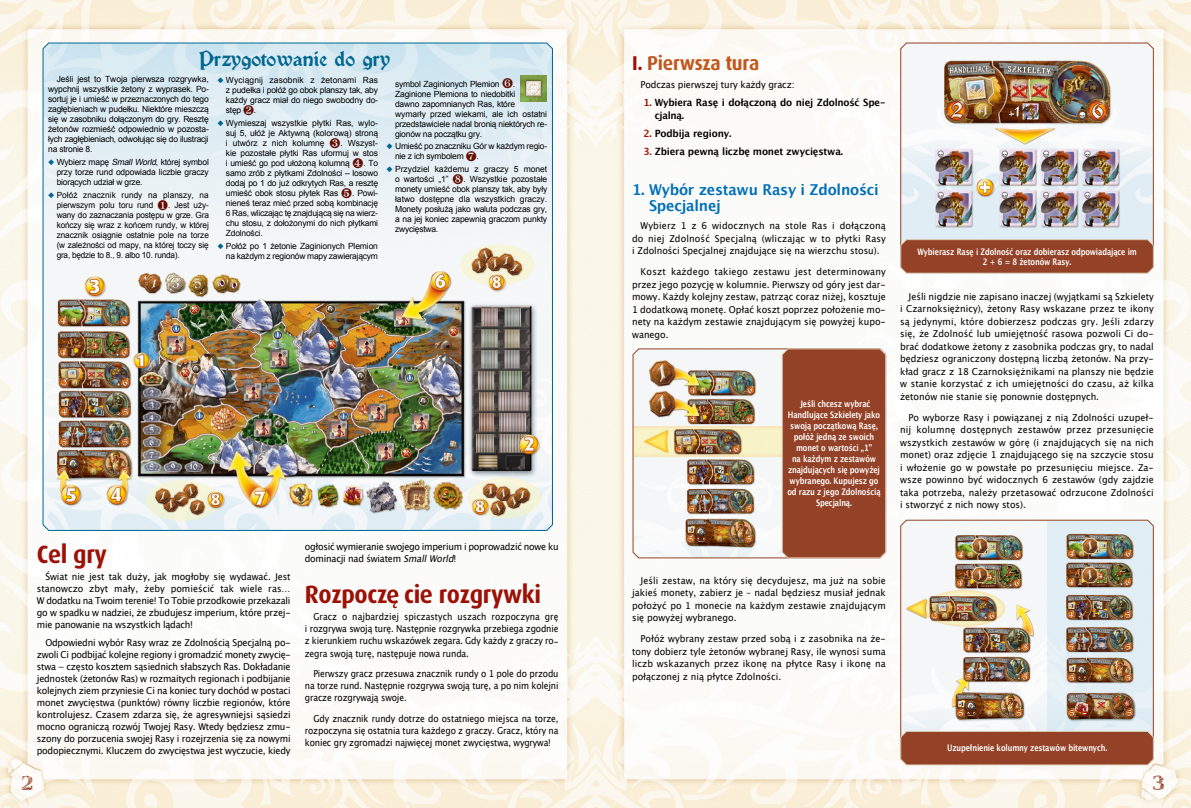
<style>
.page{position:relative;width:1191px;height:808px;background:#fff}
.page>*{position:absolute;margin:0;border:0;box-sizing:border-box;transform-origin:0 0}
.t1{font:700 25px "Dax";letter-spacing:-.015em;color:#9c1006;scale:.95 1}
.t2{font:20px "Vinque";color:#006690}
.t3{font:700 20px "Dax";letter-spacing:-.015em;color:#c2571d;scale:.95 1}
.t4{font:18px "JI Hidden Vines";color:#944227}
.t5{font:700 15px/16px "Lucida Grande";letter-spacing:-.015em;color:#006fb9;scale:.95 1}
.t6{font:700 10px/12.5px "Lucida Grande";letter-spacing:-.015em;color:#000;scale:.95 1}
.t7{font:9.5px/12.5px "Lucida Grande";letter-spacing:-.015em;color:#000;text-align:justify;scale:.95 1}
.t8{font:9.5px/12px "Lucida Grande";letter-spacing:-.015em;color:#000;text-align:justify;scale:.9 1}
.t9{font:700 9px/11px "Lucida Grande";letter-spacing:-.015em;color:#fff;text-align:center;scale:.8 1}
.t10{font:8.5px/10px "Arial";letter-spacing:-.025em;color:#000;text-align:justify}
.s1{color:#006690}
.s2{font-style:italic}
.s3{color:#640c00}
.s4{color:#9c1006}
</style>
<div class="page">
<img style="left:0;top:0;width:1191px;height:808px">
<svg style="left:387px;top:589px;width:11px;height:19px"></svg>
<img style="left:42px;top:42px;width:511px;height:489px">
<img style="left:632px;top:347px;width:149px;height:212px">
<svg style="left:781px;top:347px;width:105px;height:212px;background:#994c32"></svg>
<img style="left:899px;top:42px;width:255px;height:196px">
<svg style="left:899px;top:238px;width:255px;height:36px;background:#9c5239"></svg>
<img style="left:899px;top:519px;width:255px;height:211px">
<svg style="left:899px;top:730px;width:255px;height:36px;background:#9d533a"></svg>
<img style="left:520px;top:76px;width:26px;height:26px">
<h2 class="t2" style="left:199px;top:46px;width:193px">Przygotowanie do gry</h2>
<p class="t10" style="left:48px;top:74px;width:162px;text-indent:8px">Jeśli jest to Twoja pierwsza rozgrywka, wypchnij wszystkie żetony z wyprasek. Po&shy;sortuj je i umieść w przeznaczonych do tego zagłębieniach w pudełku. Niektóre mieszczą się w zasobniku dołączonym do gry. Resztę żetonów rozmieść odpowiednio w pozosta&shy;łych zagłębieniach, odwołując się do ilustracji na stronie 8.</p>
<p class="t10" style="left:57px;top:157px;width:154px;text-indent:-9px"><span class="s1">◆</span> Wybierz mapę <span class="s2">SmallWorld</span>, której symbol przy torze rund odpowiada liczbie graczy biorących udział w grze.</p>
<p class="t10" style="left:57px;top:190px;width:154px;text-indent:-9px"><span class="s1">◆</span> Połóż znacznik rundy na planszy, na pierwszym polu toru rund <span class="s3">❶</span>. Jest uży&shy;wany do zaznaczania postępu w grze. Gra kończy się wraz z końcem rundy, w której znacznik osiągnie ostatnie pole na torze (w zależności od mapy, na której toczy się gra, będzie to 8., 9. albo 10. runda).</p>
<p class="t10" style="left:226px;top:75px;width:154px;text-indent:-9px"><span class="s1">◆</span> Wyciągnij zasobnik z żetonami Ras z pudełka i połóż go obok planszy tak, aby każdy gracz miał do niego swobodny do&shy;stęp <span class="s3">❷</span>.</p>
<p class="t10" style="left:226px;top:118px;width:154px;text-indent:-9px"><span class="s1">◆</span> Wymieszaj wszystkie płytki Ras, wylo&shy;suj 5, ułóż je Aktywną (kolorową) stroną i utwórz z nich kolumnę <span class="s3">❸</span>. Wszyst&shy;kie pozostałe płytki Ras uformuj w stos i umieść go pod ułożoną kolumną <span class="s3">❹</span>. To samo zrób z płytkami Zdolności – losowo dodaj po 1 do już odkrytych Ras, a resztę umieść obok stosu płytek Ras <span class="s3">❺</span>. Powi&shy;nieneś teraz mieć przed sobą kombinację 6 Ras, wliczając tę znajdującą się na wierz&shy;chu stosu, z dołożonymi do nich płytkami Zdolności.</p>
<p class="t10" style="left:217px;top:241px;width:162px;text-align:right"><span class="s1">◆</span> Połóż po 1 żetonie Zaginionych Plemion na każdym z regionów mapy zawierającym</p>
<p class="t10" style="left:395px;top:79px;width:154px;text-align:left">symbol Zaginionych Plemion <span class="s3">❻</span>.<br>Zaginione Plemiona to niedobitki<br>dawno zapomnianych Ras, które wymarły przed wiekami, ale ich ostatni przedstawiciele nadal bronią niektórych re&shy;gionów na początku gry.</p>
<p class="t10" style="left:395px;top:142px;width:154px;text-indent:-9px"><span class="s1">◆</span> Umieść po znaczniku Gór w każdym regio&shy;nie z ich symbolem <span class="s3">❼</span>.</p>
<p class="t10" style="left:395px;top:164px;width:154px;text-indent:-9px"><span class="s1">◆</span> Przydziel każdemu z graczy 5 monet o wartości „1” <span class="s3">❽</span>. Wszystkie pozostałe monety umieść obok planszy tak, aby były łatwo dostępne dla wszystkich graczy.<br>Monety posłużą jako waluta podczas gry, a na jej koniec zapewnią graczom punkty zwycięstwa.</p>
<h1 class="t1" style="left:37px;top:540px;width:75px">Cel gry</h1>
<p class="t7" style="left:37px;top:571px;width:269px;line-height:12px;text-indent:9px">Świat nie jest tak duży, jak mogłoby się wydawać. Jest stanowczo zbyt mały, żeby pomieścić tak wiele ras… W dodatku na Twoim terenie! To Tobie przodkowie przekazali go w spadku w nadziei, że zbudujesz imperium, które przej&shy;mie panowanie na wszystkich lądach!</p>
<p class="t7" style="left:37px;top:637px;width:269px;line-height:12px;text-indent:9px">Odpowiedni wybór Rasy wraz ze Zdolnością Specjalną po&shy;zwoli Ci podbijać kolejne regiony i gromadzić monety zwycię&shy;stwa – często kosztem sąsiednich słabszych Ras. Dokładanie jednostek (żetonów Ras) w rozmaitych regionach i podbijanie kolejnych ziem przyniesie Ci na koniec tury dochód w postaci monet zwycięstwa (punktów) równy liczbie regionów, które kontrolujesz. Czasem zdarza się, że agresywniejsi sąsiedzi mocno ograniczą rozwój Twojej Rasy. Wtedy będziesz zmu&shy;szony do porzucenia swojej Rasy i rozejrzenia się za nowymi podopiecznymi. Kluczem do zwycięstwa jest wyczucie, kiedy</p>
<p class="t7" style="left:305px;top:541px;width:269px;line-height:12px">ogłosić wymieranie swojego imperium i poprowadzić nowe ku dominacji nad światem <span class="s2">SmallWorld</span>!</p>
<h1 class="t1" style="left:305px;top:580px;width:250px">Rozpocz cie rozgrywki</h1>
<p class="t8" style="left:305px;top:611px;width:283px;text-indent:9px">Gracz o najbardziej spiczastych uszach rozpoczyna grę i rozgrywa swoją turę. Następnie rozgrywka przebiega zgodnie z kierunkiem ruchu wskazówek zegara. Gdy każdy z graczy ro&shy;zegra swoją turę, następuje nowa runda.</p>
<p class="t8" style="left:305px;top:668px;width:283px;text-indent:9px">Pierwszy gracz przesuwa znacznik rundy o 1 pole do przodu na torze rund. Następnie rozgrywa swoją turę, a po nim kolejni gracze rozgrywają swoje.</p>
<p class="t8" style="left:305px;top:712px;width:283px;text-indent:9px">Gdy znacznik rundy dotrze do ostatniego miejsca na torze, rozpoczyna się ostatnia tura każdego z graczy. Gracz, który na koniec gry zgromadzi najwięcej monet zwycięstwa, wygrywa!</p>
<h2 class="t3" style="left:632px;top:52px;width:135px"><span class="s4">I.</span> Pierwsza tura</h2>
<p class="t7" style="left:640px;top:79px;width:164px">Podczas pierwszej tury każdy gracz:</p>
<p class="t6" style="left:655px;top:96px;width:245px;text-indent:-11px"><span class="s4">1.</span> Wybiera Rasę i dołączoną do niej Zdolność Spe&shy;cjalną.</p>
<p class="t6" style="left:643px;top:127px;width:94px"><span class="s4">2.</span> Podbija regiony.</p>
<p class="t6" style="left:643px;top:145px;width:212px"><span class="s4">3.</span> Zbiera pewną liczbę monet zwycięstwa.</p>
<h3 class="t5" style="left:649px;top:182px;width:243px;text-indent:-17px">1. Wybór zestawu Rasy i Zdolności<br>Specjalnej</h3>
<p class="t7" style="left:632px;top:220px;width:269px;text-indent:9px">Wybierz 1 z 6 widocznych na stole Ras i dołączoną do niej Zdolność Specjalną (wliczając w to płytki Rasy i Zdolności Specjalnej znajdujące się na wierzchu stosu).</p>
<p class="t7" style="left:632px;top:266px;width:269px;text-indent:9px">Koszt każdego takiego zestawu jest determinowany przez jego pozycję w kolumnie. Pierwszy od góry jest dar&shy;mowy. Każdy kolejny zestaw, patrząc coraz niżej, kosztuje 1 dodatkową monetę. Opłać koszt poprzez położenie mo&shy;nety na każdym zestawie znajdującym się powyżej kupo&shy;wanego.</p>
<p class="t9" style="left:787px;top:398px;width:118px">Jeśli chcesz wybrać<br>Handlujące Szkielety jako swoją początkową Rasę, połóż jedną ze swoich monet o wartości „1”<br>na każdym z zestawów znajdujących się powyżej wybranego. Kupujesz go od razu z jego Zdolnością<br>Specjalną.</p>
<p class="t9" style="left:917px;top:246px;width:276px;line-height:10px">Wybierasz Rasę i Zdolność oraz dobierasz odpowiadające im<br>2 + 6 = 8 żetonów Rasy.</p>
<p class="t7" style="left:900px;top:290px;width:269px;text-indent:9px">Jeśli nigdzie nie zapisano inaczej (wyjątkami są Szkielety i Czarnoksiężnicy), żetony Rasy wskazane przez te ikony są jedynymi, które dobierzesz podczas gry. Jeśli zdarzy się, że Zdolność lub umiejętność rasowa pozwoli Ci do&shy;brać dodatkowe żetony z zasobnika podczas gry, to nadal będziesz ograniczony dostępną liczbą żetonów. Na przy&shy;kład gracz z 18 Czarnoksiężnikami na planszy nie będzie w stanie korzystać z ich umiejętności do czasu, aż kilka żetonów nie stanie się ponownie dostępnych.</p>
<p class="t7" style="left:900px;top:411px;width:269px;text-indent:9px">Po wyborze Rasy i powiązanej z nią Zdolności uzupeł&shy;nij kolumnę dostępnych zestawów przez przesunięcie wszystkich zestawów w górę (i znajdujących się na nich monet) oraz zdjęcie 1 znajdującego się na szczycie stosu i włożenie go w powstałe po przesunięciu miejsce. Za&shy;wsze powinno być widocznych 6 zestawów (gdy zajdzie taka potrzeba, należy przetasować odrzucone Zdolności i stworzyć z nich nowy stos).</p>
<p class="t7" style="left:632px;top:574px;width:269px;text-indent:9px">Jeśli zestaw, na który się decydujesz, ma już na sobie jakieś monety, zabierz je – nadal będziesz musiał jednak położyć po 1 monecie na każdym zestawie znajdującym się powyżej wybranego.</p>
<p class="t7" style="left:632px;top:633px;width:269px;text-indent:9px">Połóż wybrany zestaw przed sobą i z zasobnika na że&shy;tony dobierz tyle żetonów wybranej Rasy, ile wynosi suma liczb wskazanych przez ikonę na płytce Rasy i ikonę na połączonej z nią płytce Zdolności.</p>
<p class="t9" style="left:947px;top:742px;width:201px">Uzupełnienie kolumny zestawów bitewnych.</p>
<h3 class="t4" style="left:22px;top:773px;width:13px">2</h3>
<h3 class="t4" style="left:1153px;top:773px;width:13px">3</h3>
</div>
